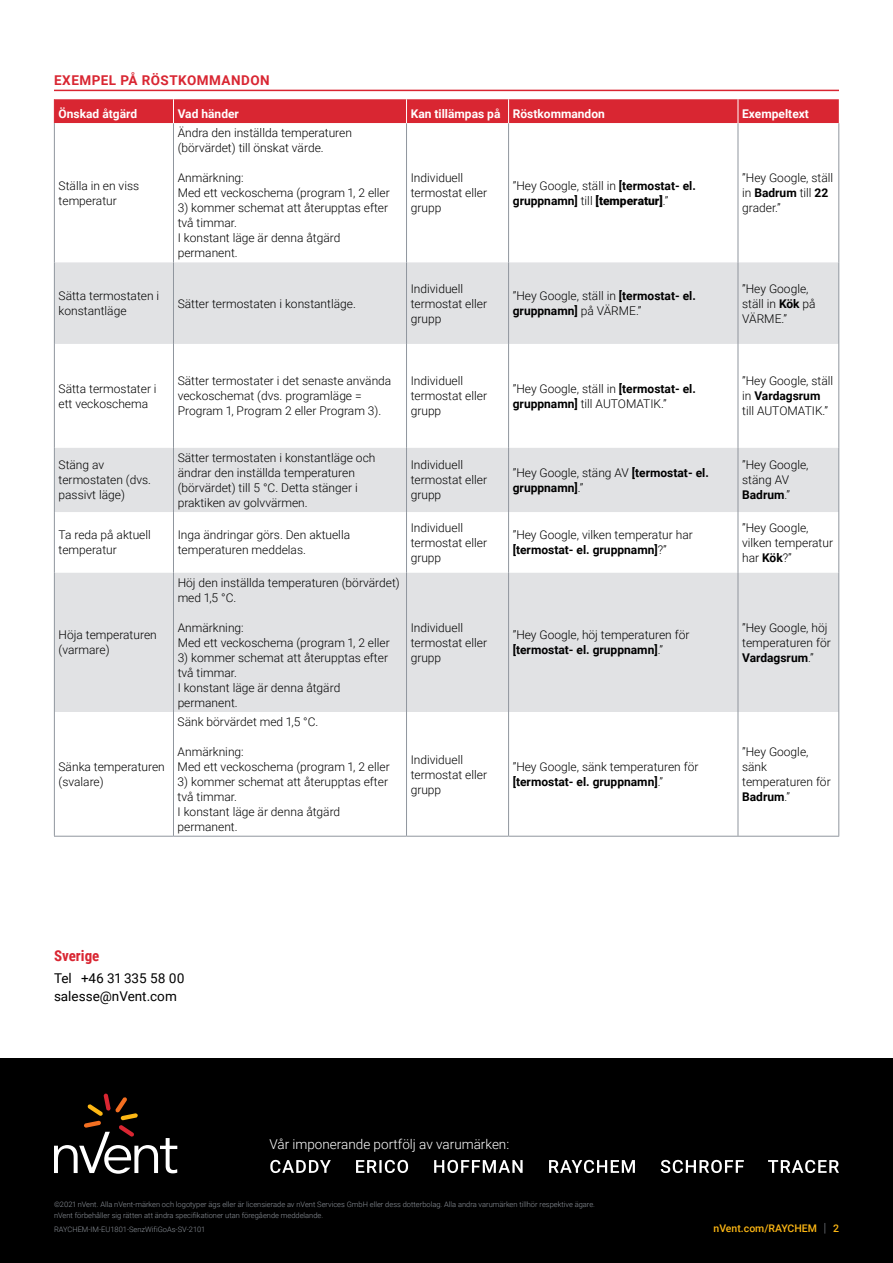
<style>
.page{position:relative;width:893px;height:1263px;background:#fff}
.page>*{position:absolute;margin:0;border:0;box-sizing:border-box;transform-origin:0 0}
.t1{font:700 15px "Roboto Condensed";color:#d92632}
.t2{font:300 13.5px "Roboto";color:#fff}
.t3{font:13.5px/18px "Roboto";color:#000}
.t4{font:700 13.5px "Roboto";letter-spacing:.035em;color:#d92632}
.t5{font:300 12px/15px "Roboto";color:#000}
.t6{font:700 12px "Roboto";color:#fff}
.t7{font:700 12px/15px "Roboto";color:#000}
.t8{font:500 10.5px "Roboto";color:#fdb714}
.t9{font:300 7.5px/10.5px "Roboto";color:#90969e}
.s1{font-weight:700}
.s2{font-weight:900}
.s3{font-weight:300}
.s4{font-weight:300;font-size:12.6px;color:#90969e}
</style>
<div class="page">
<div style="left:0;top:1058px;width:893px;height:205px;background:#000"></div>
<svg style="left:270px;top:1160px;width:569px;height:13px"></svg>
<svg style="left:54px;top:1093px;width:123px;height:81px"></svg>
<svg style="left:55px;top:262px;width:783px;height:450px;fill:#e1e2e4"></svg>
<hr style="left:173px;top:123px;width:1px;height:139px;background:#90969e">
<hr style="left:406px;top:123px;width:1px;height:139px;background:#90969e">
<hr style="left:508px;top:123px;width:1px;height:139px;background:#90969e">
<hr style="left:738px;top:123px;width:1px;height:139px;background:#90969e">
<hr style="left:173px;top:262px;width:1px;height:82px;background:#90969e">
<hr style="left:406px;top:262px;width:1px;height:82px;background:#90969e">
<hr style="left:508px;top:262px;width:1px;height:82px;background:#90969e">
<hr style="left:738px;top:262px;width:1px;height:82px;background:#90969e">
<hr style="left:173px;top:344px;width:1px;height:104px;background:#90969e">
<hr style="left:406px;top:344px;width:1px;height:104px;background:#90969e">
<hr style="left:508px;top:344px;width:1px;height:104px;background:#90969e">
<hr style="left:738px;top:344px;width:1px;height:104px;background:#90969e">
<hr style="left:173px;top:448px;width:1px;height:64px;background:#90969e">
<hr style="left:406px;top:448px;width:1px;height:64px;background:#90969e">
<hr style="left:508px;top:448px;width:1px;height:64px;background:#90969e">
<hr style="left:738px;top:448px;width:1px;height:64px;background:#90969e">
<hr style="left:173px;top:512px;width:1px;height:61px;background:#90969e">
<hr style="left:406px;top:512px;width:1px;height:61px;background:#90969e">
<hr style="left:508px;top:512px;width:1px;height:61px;background:#90969e">
<hr style="left:738px;top:512px;width:1px;height:61px;background:#90969e">
<hr style="left:173px;top:573px;width:1px;height:139px;background:#90969e">
<hr style="left:406px;top:573px;width:1px;height:139px;background:#90969e">
<hr style="left:508px;top:573px;width:1px;height:139px;background:#90969e">
<hr style="left:738px;top:573px;width:1px;height:139px;background:#90969e">
<hr style="left:173px;top:712px;width:1px;height:124px;background:#90969e">
<hr style="left:406px;top:712px;width:1px;height:124px;background:#90969e">
<hr style="left:508px;top:712px;width:1px;height:124px;background:#90969e">
<hr style="left:738px;top:712px;width:1px;height:124px;background:#90969e">
<hr style="left:54px;top:123px;width:1px;height:139px;background:#90969e">
<hr style="left:54px;top:262px;width:1px;height:82px;background:#90969e">
<hr style="left:54px;top:344px;width:1px;height:104px;background:#90969e">
<hr style="left:54px;top:448px;width:1px;height:64px;background:#90969e">
<hr style="left:54px;top:512px;width:1px;height:61px;background:#90969e">
<hr style="left:54px;top:573px;width:1px;height:139px;background:#90969e">
<div style="left:54px;top:99px;width:785px;height:24px;background:#d92632"></div>
<hr style="left:838px;top:123px;width:1px;height:139px;background:#90969e">
<hr style="left:838px;top:262px;width:1px;height:82px;background:#90969e">
<hr style="left:838px;top:344px;width:1px;height:104px;background:#90969e">
<hr style="left:838px;top:448px;width:1px;height:64px;background:#90969e">
<hr style="left:838px;top:512px;width:1px;height:61px;background:#90969e">
<hr style="left:838px;top:573px;width:1px;height:139px;background:#90969e">
<hr style="left:54px;top:712px;width:1px;height:124px;background:#90969e">
<hr style="left:838px;top:712px;width:1px;height:124px;background:#90969e">
<hr style="left:54px;top:836px;width:119px;height:1px;background:#90969e">
<hr style="left:173px;top:836px;width:233px;height:1px;background:#90969e">
<hr style="left:406px;top:836px;width:103px;height:1px;background:#90969e">
<hr style="left:509px;top:836px;width:229px;height:1px;background:#90969e">
<hr style="left:738px;top:836px;width:101px;height:1px;background:#90969e">
<hr style="left:54px;top:90px;width:785px;height:1px;background:#d92632">
<p class="t4" style="left:54px;top:71px;width:217px">EXEMPEL PÅ RÖSTKOMMANDON</p>
<p class="t6" style="left:59px;top:105px;width:80px">Önskad åtgärd</p>
<p class="t6" style="left:178px;top:105px;width:63px">Vad händer</p>
<p class="t6" style="left:411px;top:105px;width:196px">Kan tillämpas på Röstkommandon</p>
<p class="t6" style="left:742px;top:105px;width:68px">Exempeltext</p>
<p class="t5" style="left:59px;top:178px;width:82px">Ställa in en viss temperatur</p>
<p class="t5" style="left:178px;top:125px;width:176px">Ändra den inställda temperaturen (börvärdet) till önskat värde.</p>
<p class="t5" style="left:178px;top:170px;width:214px">Anmärkning:<br>Med ett veckoschema (program 1, 2 eller</p>
<p class="t5" style="left:178px;top:200px;width:212px">3) kommer schemat att återupptas efter två timmar.<br>I konstant läge är denna åtgärd permanent.</p>
<p class="t5" style="left:59px;top:288px;width:102px">Sätta termostaten i konstantläge</p>
<p class="t5" style="left:178px;top:295px;width:180px">Sätter termostaten i konstantläge.</p>
<p class="t5" style="left:411px;top:170px;width:78px">Individuell termostat eller grupp</p>
<p class="t5" style="left:513px;top:178px;width:185px">”Hey Google, ställ in <span class="s1">[termostat- el. gruppnamn]</span> till <span class="s2">[temperatur]</span>.”</p>
<p class="t5" style="left:742px;top:170px;width:92px">”Hey Google, ställ in <span class="s1">Badrum</span> till <span class="s1">22 </span>grader.”</p>
<p class="t5" style="left:411px;top:280px;width:78px">Individuell termostat eller grupp</p>
<p class="t5" style="left:513px;top:288px;width:185px">”Hey Google, ställ in <span class="s1">[termostat- el. gruppnamn]</span> på VÄRME.”</p>
<p class="t5" style="left:742px;top:280px;width:75px">”Hey Google, ställ in <span class="s1">Kök</span> på<br>VÄRME.”</p>
<p class="t5" style="left:59px;top:381px;width:100px">Sätta termostater i ett veckoschema</p>
<p class="t5" style="left:178px;top:373px;width:215px">Sätter termostater i det senaste använda veckoschemat (dvs. programläge =<br>Program 1, Program 2 eller Program 3).</p>
<p class="t5" style="left:411px;top:373px;width:78px">Individuell termostat eller grupp</p>
<p class="t5" style="left:513px;top:381px;width:185px">”Hey Google, ställ in <span class="s1">[termostat- el. gruppnamn]</span> till AUTOMATIK.”</p>
<p class="t5" style="left:742px;top:373px;width:92px">”Hey Google, ställ in <span class="s1">Vardagsrum </span>till AUTOMATIK.”</p>
<p class="t5" style="left:59px;top:457px;width:94px">Stäng av termostaten (dvs. passivt läge)</p>
<p class="t5" style="left:178px;top:450px;width:199px">Sätter termostaten i konstantläge och ändrar den inställda temperaturen (börvärdet) till 5 °C. Detta stänger i praktiken av golvvärmen.</p>
<p class="t5" style="left:411px;top:457px;width:78px">Individuell termostat eller grupp</p>
<p class="t7" style="left:513px;top:465px;width:198px"><span class="s3">”Hey Google, stäng AV</span> [termostat- el. gruppnamn]<span class="s3">.”</span></p>
<p class="t5" style="left:742px;top:457px;width:68px">”Hey Google, stäng AV<br><span class="s1">Badrum</span>.”</p>
<p class="t5" style="left:59px;top:527px;width:94px">Ta reda på aktuell temperatur</p>
<p class="t5" style="left:178px;top:527px;width:174px">Inga ändringar görs. Den aktuella temperaturen meddelas.</p>
<p class="t5" style="left:411px;top:520px;width:78px">Individuell termostat eller grupp</p>
<p class="t5" style="left:513px;top:527px;width:182px">”Hey Google, vilken temperatur har <span class="s1">[termostat- el. gruppnamn]</span>?”</p>
<p class="t5" style="left:742px;top:520px;width:92px">”Hey Google, vilken temperatur har <span class="s1">Kök</span>?”</p>
<p class="t5" style="left:59px;top:627px;width:100px">Höja temperaturen (varmare)</p>
<p class="t5" style="left:59px;top:759px;width:108px">Sänka temperaturen (svalare)</p>
<p class="t5" style="left:178px;top:575px;width:224px">Höj den inställda temperaturen (börvärdet) med 1,5 °C.</p>
<p class="t5" style="left:178px;top:620px;width:214px">Anmärkning:<br>Med ett veckoschema (program 1, 2 eller</p>
<p class="t5" style="left:178px;top:650px;width:212px">3) kommer schemat att återupptas efter två timmar.<br>I konstant läge är denna åtgärd permanent.</p>
<p class="t5" style="left:178px;top:714px;width:142px">Sänk börvärdet med 1,5 °C.</p>
<p class="t5" style="left:178px;top:744px;width:214px">Anmärkning:<br>Med ett veckoschema (program 1, 2 eller</p>
<p class="t5" style="left:178px;top:774px;width:212px">3) kommer schemat att återupptas efter två timmar.<br>I konstant läge är denna åtgärd permanent.</p>
<p class="t5" style="left:411px;top:620px;width:78px">Individuell termostat eller grupp</p>
<p class="t5" style="left:513px;top:627px;width:178px">”Hey Google, höj temperaturen för <span class="s1">[termostat- el. gruppnamn]</span>.”</p>
<p class="t5" style="left:742px;top:620px;width:90px">”Hey Google, höj temperaturen för<br><span class="s1">Vardagsrum</span>.”</p>
<p class="t5" style="left:411px;top:751px;width:78px">Individuell termostat eller grupp</p>
<p class="t5" style="left:513px;top:759px;width:187px">”Hey Google, sänk temperaturen för <span class="s1">[termostat- el. gruppnamn]</span>.”</p>
<p class="t5" style="left:742px;top:744px;width:90px">”Hey Google, sänk temperaturen för<br><span class="s1">Badrum</span>.”</p>
<p class="t1" style="left:54px;top:945px;width:47px">Sverige</p>
<p class="t3" style="left:54px;top:968px;width:132px">Tel +46 31 335 58 00 salesse@nVent.com</p>
<p class="t2" style="left:269px;top:1135px;width:241px">Vår imponerande portfölj av varumärken:</p>
<p class="t9" style="left:54px;top:1199px;width:542px">©2021 nVent. Alla nVent-märken och logotyper ägs eller är licensierade av nVent Services GmbH eller dess dotterbolag. Alla andra varumärken tillhör respektive ägare. nVent förbehåller sig rätten att ändra specifikationer utan föregående meddelande.</p>
<p class="t9" style="left:54px;top:1224px;width:153px">RAYCHEM-IM-EU1801-SenzWifiGoAs-SV-2101</p>
<p class="t8" style="left:713px;top:1221px;width:127px">nVent.com/RAYCHEM <span class="s4">|</span> 2</p>
</div>
